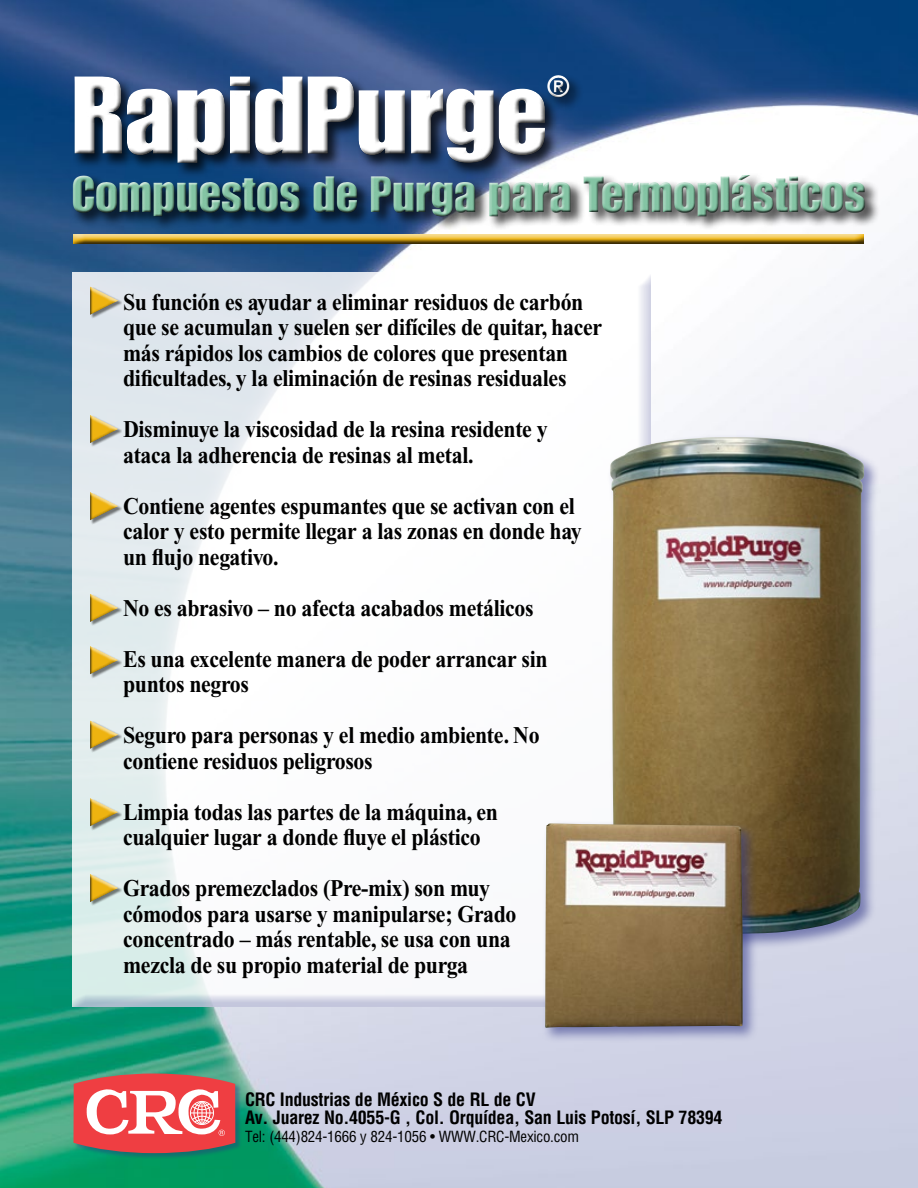
<style>
.page{position:relative;width:918px;height:1188px;background:#fff}
.page>*{position:absolute;margin:0;border:0;box-sizing:border-box;transform-origin:0 0}
.t1{font:108px "Impact";color:#fff;scale:1.05 1}
.t2{font:49.95px "Impact";color:#84c4a4}
.t3{font:30px "Impact";color:#fff}
.t4{font:700 24px/25.5px "Times New Roman";letter-spacing:-.015em;color:#000;scale:.91 1}
.t5{font:700 condensed 18px/18px "Helvetica";letter-spacing:-.015em;color:#000}
.t6{font:condensed 15px "Helvetica";letter-spacing:-.015em;color:#000}
</style>
<div class="page">
<img style="left:0;top:0;width:918px;height:1188px">
<div style="left:72px;top:173px;width:808px;height:57px;background:#000;opacity:.75"></div>
<div style="left:72px;top:173px;width:795px;height:46px;background:#000;opacity:.75"></div>
<div style="left:63px;top:223px;width:810px;height:23px;background:#fff;opacity:.75"></div>
<div style="left:68px;top:227px;width:807px;height:19px;background:#000;opacity:.75"></div>
<div style="left:74px;top:1074px;width:167px;height:85px;background:#2d3485;opacity:.4"></div>
<svg style="left:74px;top:1074px;width:161px;height:79px"></svg>
<div style="left:65px;top:263px;width:597px;height:744px;background:#2d3485;opacity:.3"></div>
<div style="left:91px;top:595px;width:31px;height:31px;background:#000;opacity:.5"></div>
<div style="left:88px;top:590px;width:34px;height:21px;background:#fff;opacity:.75"></div>
<div style="left:88px;top:591px;width:31px;height:35px;background:#000;opacity:.75"></div>
<div style="left:91px;top:287px;width:31px;height:32px;background:#000;opacity:.5"></div>
<div style="left:88px;top:283px;width:34px;height:21px;background:#fff;opacity:.75"></div>
<div style="left:88px;top:284px;width:31px;height:34px;background:#000;opacity:.75"></div>
<div style="left:91px;top:416px;width:31px;height:31px;background:#000;opacity:.5"></div>
<div style="left:88px;top:411px;width:34px;height:21px;background:#fff;opacity:.75"></div>
<div style="left:88px;top:412px;width:31px;height:35px;background:#000;opacity:.75"></div>
<div style="left:91px;top:493px;width:31px;height:31px;background:#000;opacity:.5"></div>
<div style="left:88px;top:488px;width:34px;height:21px;background:#fff;opacity:.75"></div>
<div style="left:88px;top:489px;width:31px;height:35px;background:#000;opacity:.75"></div>
<div style="left:91px;top:647px;width:31px;height:31px;background:#000;opacity:.5"></div>
<div style="left:88px;top:642px;width:34px;height:21px;background:#fff;opacity:.75"></div>
<div style="left:88px;top:643px;width:31px;height:35px;background:#000;opacity:.75"></div>
<div style="left:91px;top:799px;width:31px;height:31px;background:#000;opacity:.5"></div>
<div style="left:88px;top:794px;width:34px;height:21px;background:#fff;opacity:.75"></div>
<div style="left:88px;top:795px;width:31px;height:35px;background:#000;opacity:.75"></div>
<div style="left:91px;top:721px;width:31px;height:32px;background:#000;opacity:.5"></div>
<div style="left:88px;top:717px;width:34px;height:21px;background:#fff;opacity:.75"></div>
<div style="left:88px;top:718px;width:31px;height:34px;background:#000;opacity:.75"></div>
<div style="left:91px;top:875px;width:31px;height:31px;background:#000;opacity:.5"></div>
<div style="left:88px;top:870px;width:34px;height:21px;background:#fff;opacity:.75"></div>
<div style="left:88px;top:871px;width:31px;height:35px;background:#000;opacity:.75"></div>
<div style="left:607px;top:434px;width:274px;height:516px;background:#2d3485;opacity:.55"></div>
<img style="left:610px;top:437px;width:254px;height:497px">
<div style="left:73px;top:74px;width:512px;height:104px;background:#000;opacity:.75"></div>
<div style="left:69px;top:70px;width:503px;height:96px;background:#fff;opacity:.75"></div>
<div style="left:70px;top:74px;width:505px;height:94px;background:#000;opacity:.75"></div>
<div style="left:541px;top:820px;width:218px;height:223px;background:#2d3485;opacity:.55"></div>
<img style="left:545px;top:823px;width:198px;height:205px">
<h1 class="t1" style="left:72px;top:52px;width:453px">RapidPurge</h1>
<p class="t3" style="left:547px;top:68px;width:25px">®</p>
<h2 class="t2" style="left:72px;top:165px;width:795px">Compuestos de Purga para Termoplásticos</h2>
<p class="t4" style="left:123px;top:289px;width:528px">Su función es ayudar a eliminar residuos de carbón que se acumulan y suelen ser difíciles de quitar, hacer más rápidos los cambios de colores que presentan dificultades, y la eliminación de resinas residuales</p>
<p class="t4" style="left:123px;top:417px;width:468px">Disminuye la viscosidad de la resina residente y ataca la adherencia de resinas al metal.</p>
<p class="t4" style="left:123px;top:493px;width:506px">Contiene agentes espumantes que se activan con el calor y esto permite llegar a las zonas en donde hay un flujo negativo.</p>
<p class="t4" style="left:123px;top:582px;width:468px;line-height:51px">No es abrasivo – no afecta acabados metálicos<br>Es una excelente manera de poder arrancar sin</p>
<p class="t4" style="left:123px;top:659px;width:459px;line-height:51px">puntos negros<br>Seguro para personas y el medio ambiente. No</p>
<p class="t4" style="left:123px;top:735px;width:413px;line-height:51px">contiene residuos peligrosos<br>Limpia todas las partes de la máquina, en</p>
<p class="t4" style="left:123px;top:812px;width:405px;line-height:51px">cualquier lugar a donde fluye el plástico<br>Grados premezclados (Pre-mix) son muy</p>
<p class="t4" style="left:123px;top:901px;width:434px">cómodos para usarse y manipularse; Grado concentrado – más rentable, se usa con una mezcla de su propio material de purga</p>
<p class="t5" style="left:245px;top:1091px;width:479px">CRC Industrias de México S de RL de CV<br>Av. Juarez No.4055-G , Col. Orquídea, San Luis Potosí, SLP 78394</p>
<p class="t6" style="left:245px;top:1127px;width:336px">Tel: (444)824-1666 y 824-1056 • WWW.CRC-Mexico.com</p>
</div>
